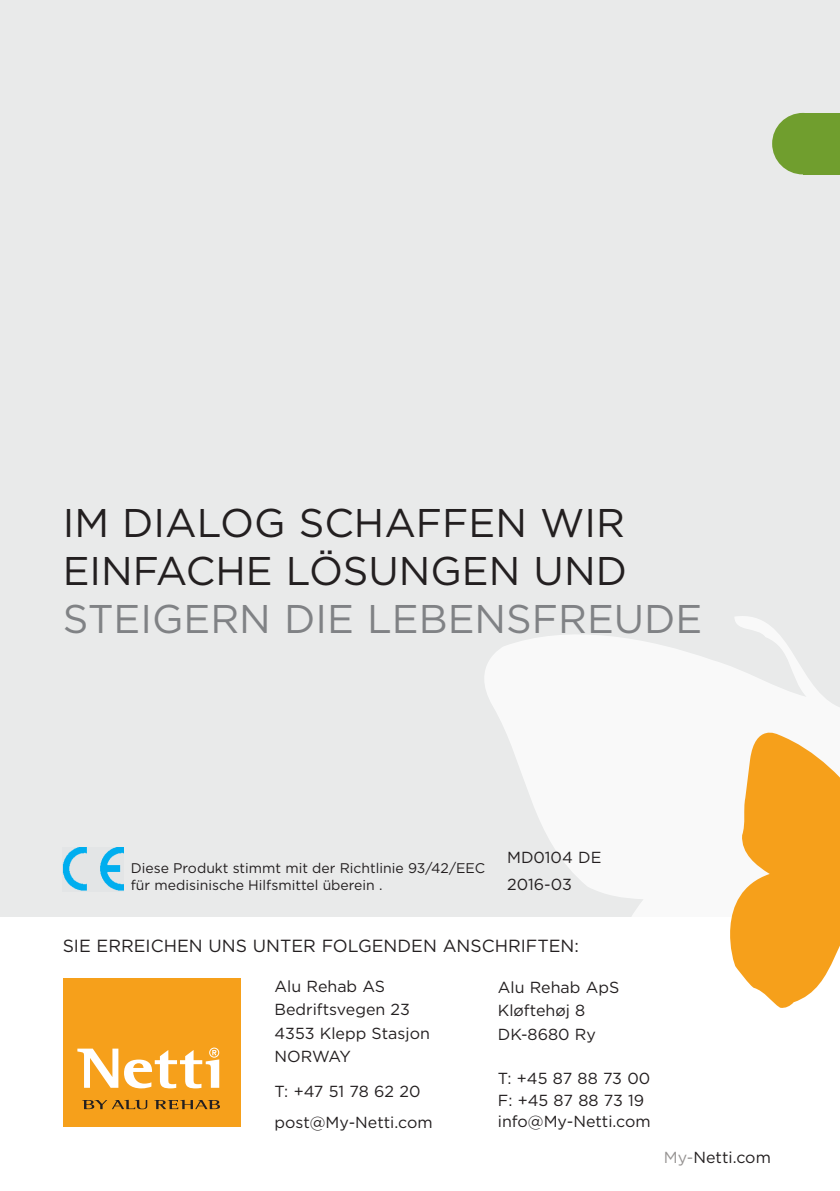
<style>
.page{position:relative;width:840px;height:1191px;background:#fff}
.page>*{position:absolute;margin:0;border:0;box-sizing:border-box;transform-origin:0 0}
.t1{font:40px/48px "Gotham";color:#231f20}
.t2{font:40px "Gotham";color:#808285}
.t3{font:17.6px "Gotham";color:#231f20}
.t4{font:16px/23.4px "Gotham";color:#231f20}
.t5{font:14px/16.8px "Gotham";color:#231f20}
.s1{color:#969392}
</style>
<div class="page">
<div style="left:0;top:0;width:839px;height:916px;background:#e9eaea"></div>
<svg style="left:468px;top:616px;width:371px;height:301px;fill:#f9f9f9"></svg>
<svg style="left:712px;top:722px;width:127px;height:286px;fill:#f6a01b"></svg>
<img style="left:63px;top:847px;width:60px;height:44px">
<div style="left:63px;top:978px;width:177px;height:148px;background:#f6a01b"></div>
<svg style="left:154px;top:1099px;width:66px;height:10px"></svg>
<svg style="left:82px;top:1099px;width:65px;height:10px"></svg>
<svg style="left:77px;top:1048px;width:41px;height:39px"></svg>
<svg style="left:124px;top:1047px;width:95px;height:41px"></svg>
<div style="left:802px;top:113px;width:37px;height:61px;background:#709e2e"></div>
<div style="left:771px;top:113px;width:62px;height:61px;background:#709e2e;border-radius:50%"></div>
<h1 class="t1" style="left:63px;top:498px;width:565px">IM DIALOG SCHAFFEN WIR<br>EINFACHE LÖSUNGEN UND</h1>
<h1 class="t2" style="left:63px;top:593px;width:641px">STEIGERN DIE LEBENSFREUDE</h1>
<p class="t5" style="left:131px;top:859px;width:356px">Diese Produkt stimmt mit der Richtlinie 93/42/EEC für medisinische Hilfsmittel überein .</p>
<p class="t4" style="left:507px;top:843px;width:96px;line-height:27.4px">MD0104 DE<br>2016-03</p>
<p class="t3" style="left:63px;top:934px;width:517px">SIE ERREICHEN UNS UNTER FOLGENDEN ANSCHRIFTEN:</p>
<p class="t4" style="left:274px;top:974px;width:157px">Alu Rehab AS<br>Bedriftsvegen 23<br>4353 Klepp Stasjon<br>NORWAY</p>
<p class="t4" style="left:274px;top:1074px;width:159px;line-height:31.4px">T: +47 51 78 62 20 post@My-Netti.com</p>
<p class="t4" style="left:497px;top:975px;width:123px">Alu Rehab ApS<br>Kløftehøj 8<br>DK-8680 Ry</p>
<p class="t4" style="left:497px;top:1067px;width:154px;line-height:21.4px">T: +45 87 88 73 00<br>F: +45 87 88 73 19 info@My-Netti.com</p>
<p class="t4" style="left:663px;top:1145px;width:108px"><span class="s1">My-</span>Netti.com</p>
</div>
